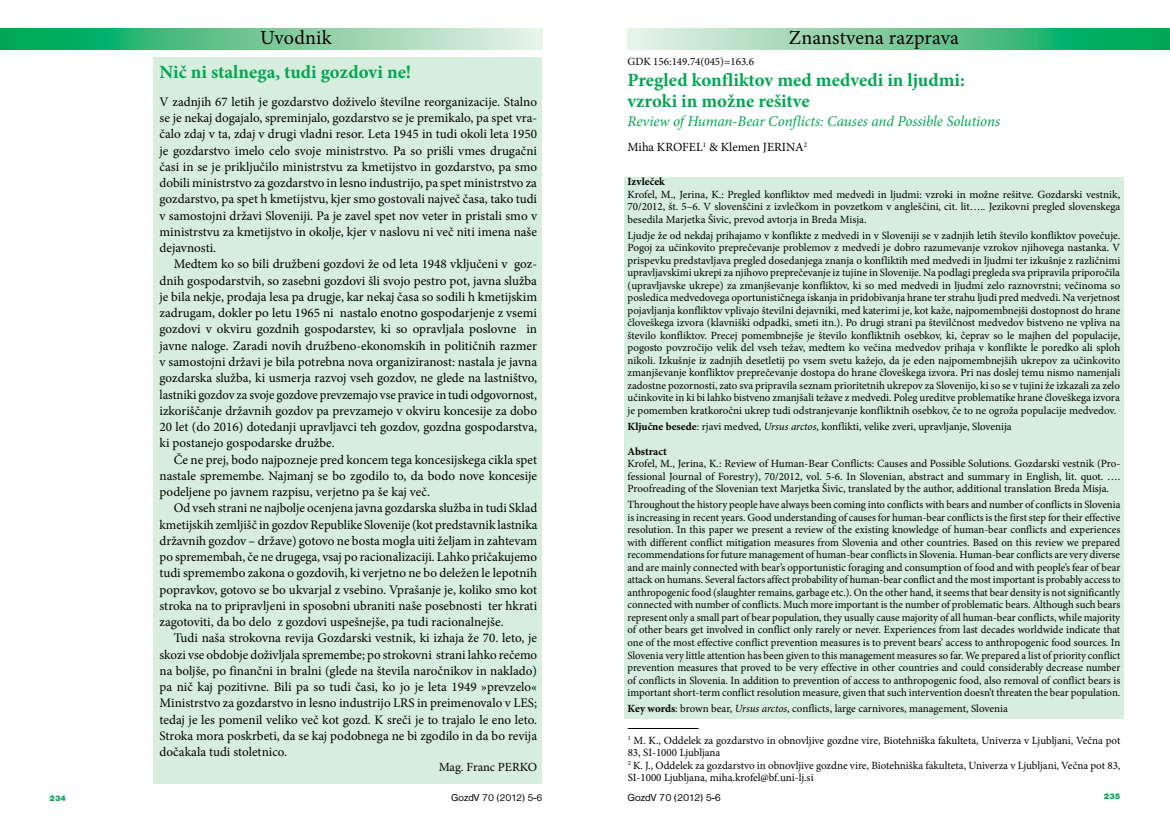
<style>
.page{position:relative;width:1170px;height:833px;background:#fff}
.page>*{position:absolute;margin:0;border:0;box-sizing:border-box;transform-origin:0 0}
.t1{font:20px "Minion Pro";letter-spacing:.01em;color:#000}
.t2{font:700 18.75px/21.2px "Minion Pro";color:#00a651}
.t3{font:italic 15px "Minion Pro";letter-spacing:-.005em;color:#00a651}
.t4{font:13.12px/16.2px "Minion Pro";color:#000;text-align:justify}
.t5{font:12.5px "Minion Pro";color:#000}
.t6{font:11px/12.5px "Minion Pro";color:#000;text-align:justify}
.t7{font:700 11px "Minion Pro";color:#000}
.t8{font:10.62px "Nimbus San DEE";color:#000}
.t9{font:10.38px "Nimbus San DEE";color:#000}
.t10{font:8.12px "Nimbus San DEE Blac";color:#00a651}
.s1{font-weight:700}
.s2{font-style:italic}
</style>
<div class="page">
<svg style="left:0;top:28px;width:542px;height:21px;background:#70c999"></svg>
<svg style="left:627px;top:29px;width:542px;height:21px;background:#71c99a"></svg>
<div style="left:624px;top:177px;width:499px;height:541px;background:#d7eddd"></div>
<div style="left:153px;top:57px;width:389px;height:726px;background:#d7eddd"></div>
<hr style="left:627px;top:728px;width:71px;height:1px;background:#000">
<h1 class="t1" style="left:260px;top:24px;width:73px">Uvodnik</h1>
<h1 class="t1" style="left:788px;top:24px;width:172px">Znanstvena razprava</h1>
<p class="t6" style="left:627px;top:55px;width:128px">GDK 156:149.74(045)=163.6</p>
<h2 class="t2" style="left:627px;top:69px;width:339px">Pregled konfliktov med medvedi in ljudmi: vzroki in možne rešitve</h2>
<h3 class="t3" style="left:627px;top:111px;width:374px">Review of Human-Bear Conflicts: Causes and Possible Solutions</h3>
<p class="t5" style="left:627px;top:139px;width:181px">Miha KROFEL<sup>1</sup> &amp; Klemen JERINA<sup>2</sup></p>
<p class="t7" style="left:627px;top:174px;width:39px">Izvleček</p>
<p class="t6" style="left:627px;top:188px;width:494px">Krofel, M., Jerina, K.: Pregled konfliktov med medvedi in ljudmi: vzroki in možne rešitve. Gozdarski vestnik, 70/2012, št. 5–6. V slovenščini z izvlečkom in povzetkom v angleščini, cit. lit….. Jezikovni pregled slovenskega besedila Marjetka Šivic, prevod avtorja in Breda Misja.</p>
<p class="t6" style="left:627px;top:229px;width:494px">Ljudje že od nekdaj prihajamo v konflikte z medvedi in v Sloveniji se v zadnjih letih število konfliktov povečuje.<br>Pogoj za učinkovito preprečevanje problemov z medvedi je dobro razumevanje vzrokov njihovega nastanka. V prispevku predstavljava pregled dosedanjega znanja o konfliktih med medvedi in ljudmi ter izkušnje z različnimi upravljavskimi ukrepi za njihovo preprečevanje iz tujine in Slovenije. Na podlagi pregleda sva pripravila priporočila (upravljavske ukrepe) za zmanjševanje konfliktov, ki so med medvedi in ljudmi zelo raznovrstni; večinoma so posledica medvedovega oportunističnega iskanja in pridobivanja hrane ter strahu ljudi pred medvedi. Na verjetnost pojavljanja konfliktov vplivajo številni dejavniki, med katerimi je, kot kaže, najpomembnejši dostopnost do hrane človeškega izvora (klavniški odpadki, smeti itn.). Po drugi strani pa številčnost medvedov bistveno ne vpliva na število konfliktov. Precej pomembnejše je število konfliktnih osebkov, ki, čeprav so le majhen del populacije, pogosto povzročijo velik del vseh težav, medtem ko večina medvedov prihaja v konflikte le poredko ali sploh nikoli. Izkušnje iz zadnjih desetletij po vsem svetu kažejo, da je eden najpomembnejših ukrepov za učinkovito zmanjševanje konfliktov preprečevanje dostopa do hrane človeškega izvora. Pri nas doslej temu nismo namenjali zadostne pozornosti, zato sva pripravila seznam prioritetnih ukrepov za Slovenijo, ki so se v tujini že izkazali za zelo učinkovite in ki bi lahko bistveno zmanjšali težave z medvedi. Poleg ureditve problematike hrane človeškega izvora je pomemben kratkoročni ukrep tudi odstranjevanje konfliktnih osebkov, če to ne ogroža populacije medvedov.</p>
<p class="t6" style="left:627px;top:420px;width:385px"><span class="s1">Ključne besede</span>: rjavi medved, <span class="s2">Ursus arctos</span>, konflikti, velike zveri, upravljanje, Slovenija</p>
<p class="t7" style="left:627px;top:443px;width:41px">Abstract</p>
<p class="t6" style="left:627px;top:457px;width:494px">Krofel, M., Jerina, K.: Review of Human-Bear Conflicts: Causes and Possible Solutions. Gozdarski vestnik (Pro&shy;fessional Journal of Forestry), 70/2012, vol. 5-6. In Slovenian, abstract and summary in English, lit. quot. ….<br>Proofreading of the Slovenian text Marjetka Šivic, translated by the author, additional translation Breda Misja.</p>
<p class="t6" style="left:627px;top:499px;width:494px">Throughout the history people have always been coming into conflicts with bears and number of conflicts in Slovenia is increasing in recent years. Good understanding of causes for human-bear conflicts is the first step for their effective resolution. In this paper we present a review of the existing knowledge of human-bear conflicts and experiences with different conflict mitigation measures from Slovenia and other countries. Based on this review we prepared recommendations for future management of human-bear conflicts in Slovenia. Human-bear conflicts are very diverse and are mainly connected with bear’s opportunistic foraging and consumption of food and with people’s fear of bear attack on humans. Several factors affect probability of human-bear conflict and the most important is probably access to anthropogenic food (slaughter remains, garbage etc.). On the other hand, it seems that bear density is not significantly connected with number of conflicts. Much more important is the number of problematic bears. Although such bears represent only a small part of bear population, they usually cause majority of all human-bear conflicts, while majority of other bears get involved in conflict only rarely or never. Experiences from last decades worldwide indicate that one of the most effective conflict prevention measures is to prevent bears’ access to anthropogenic food sources. In Slovenia very little attention has been given to this management measures so far. We prepared a list of priority conflict prevention measures that proved to be very effective in other countries and could considerably decrease number of conflicts in Slovenia. In addition to prevention of access to anthropogenic food, also removal of conflict bears is important short-term conflict resolution measure, given that such intervention doesn’t threaten the bear population.</p>
<p class="t6" style="left:627px;top:702px;width:382px"><span class="s1">Key words</span>: brown bear, <span class="s2">Ursus arctos</span>, conflicts, large carnivores, management, Slovenia</p>
<p class="t6" style="left:627px;top:734px;width:494px;text-align:left"><sup>1</sup> M. K., Oddelek za gozdarstvo in obnovljive gozdne vire, Biotehniška fakulteta, Univerza v Ljubljani, Večna pot 83, SI-1000 Ljubljana<br><sup>2</sup> K. J., Oddelek za gozdarstvo in obnovljive gozdne vire, Biotehniška fakulteta, Univerza v Ljubljani, Večna pot 83, SI-1000 Ljubljana, miha.krofel@bf.uni-lj.si</p>
<h2 class="t2" style="left:159px;top:62px;width:253px">Nič ni stalnega, tudi gozdovi ne!</h2>
<p class="t4" style="left:159px;top:94px;width:379px">V zadnjih 67 letih je gozdarstvo doživelo številne reorganizacije. Stalno se je nekaj dogajalo, spreminjalo, gozdarstvo se je premikalo, pa spet vra&shy;čalo zdaj v ta, zdaj v drugi vladni resor. Leta 1945 in tudi okoli leta 1950 je gozdarstvo imelo celo svoje ministrstvo. Pa so prišli vmes drugačni časi in se je priključilo ministrstvu za kmetijstvo in gozdarstvo, pa smo dobili ministrstvo za gozdarstvo in lesno industrijo, pa spet ministrstvo za gozdarstvo, pa spet h kmetijstvu, kjer smo gostovali največ časa, tako tudi v samostojni državi Sloveniji. Pa je zavel spet nov veter in pristali smo v ministrstvu za kmetijstvo in okolje, kjer v naslovu ni več niti imena naše dejavnosti.</p>
<p class="t4" style="left:159px;top:256px;width:379px;text-indent:14px">Medtem ko so bili družbeni gozdovi že od leta 1948 vključeni v goz&shy;dnih gospodarstvih, so zasebni gozdovi šli svojo pestro pot, javna služba je bila nekje, prodaja lesa pa drugje, kar nekaj časa so sodili h kmetijskim zadrugam, dokler po letu 1965 ni nastalo enotno gospodarjenje z vsemi gozdovi v okviru gozdnih gospodarstev, ki so opravljala poslovne in javne naloge. Zaradi novih družbeno-ekonomskih in političnih razmer v samostojni državi je bila potrebna nova organiziranost: nastala je javna gozdarska služba, ki usmerja razvoj vseh gozdov, ne glede na lastništvo, lastniki gozdov za svoje gozdove prevzemajo vse pravice in tudi odgovornost, izkoriščanje državnih gozdov pa prevzamejo v okviru koncesije za dobo 20 let (do 2016) dotedanji upravljavci teh gozdov, gozdna gospodarstva, ki postanejo gospodarske družbe.</p>
<p class="t4" style="left:159px;top:451px;width:379px;text-indent:14px">Če ne prej, bodo najpozneje pred koncem tega koncesijskega cikla spet nastale spremembe. Najmanj se bo zgodilo to, da bodo nove koncesije podeljene po javnem razpisu, verjetno pa še kaj več.</p>
<p class="t4" style="left:159px;top:500px;width:379px;text-indent:14px">Od vseh strani ne najbolje ocenjena javna gozdarska služba in tudi Sklad kmetijskih zemljišč in gozdov Republike Slovenije (kot predstavnik lastnika državnih gozdov – države) gotovo ne bosta mogla uiti željam in zahtevam po spremembah, če ne drugega, vsaj po racionalizaciji. Lahko pričakujemo tudi spremembo zakona o gozdovih, ki verjetno ne bo deležen le lepotnih popravkov, gotovo se bo ukvarjal z vsebino. Vprašanje je, koliko smo kot stroka na to pripravljeni in sposobni ubraniti naše posebnosti ter hkrati zagotoviti, da bo delo z gozdovi uspešnejše, pa tudi racionalnejše.</p>
<p class="t4" style="left:159px;top:630px;width:379px;text-indent:14px">Tudi naša strokovna revija Gozdarski vestnik, ki izhaja že 70. leto, je skozi vse obdobje doživljala spremembe; po strokovni strani lahko rečemo na boljše, po finančni in bralni (glede na števila naročnikov in naklado) pa nič kaj pozitivne. Bili pa so tudi časi, ko jo je leta 1949 »prevzelo« Ministrstvo za gozdarstvo in lesno industrijo LRS in preimenovalo v LES; tedaj je les pomenil veliko več kot gozd. K sreči je to trajalo le eno leto.<br>Stroka mora poskrbeti, da se kaj podobnega ne bi zgodilo in da bo revija dočakala tudi stoletnico.</p>
<p class="t5" style="left:438px;top:759px;width:100px">Mag. Franc PERKO</p>
<p class="t10" style="left:50px;top:793px;width:18px">234</p>
<p class="t9" style="left:451px;top:791px;width:93px">GozdV 70 (2012) 5-6</p>
<p class="t8" style="left:627px;top:791px;width:95px">GozdV 70 (2012) 5-6</p>
<p class="t10" style="left:1103px;top:791px;width:18px">235</p>
</div>
